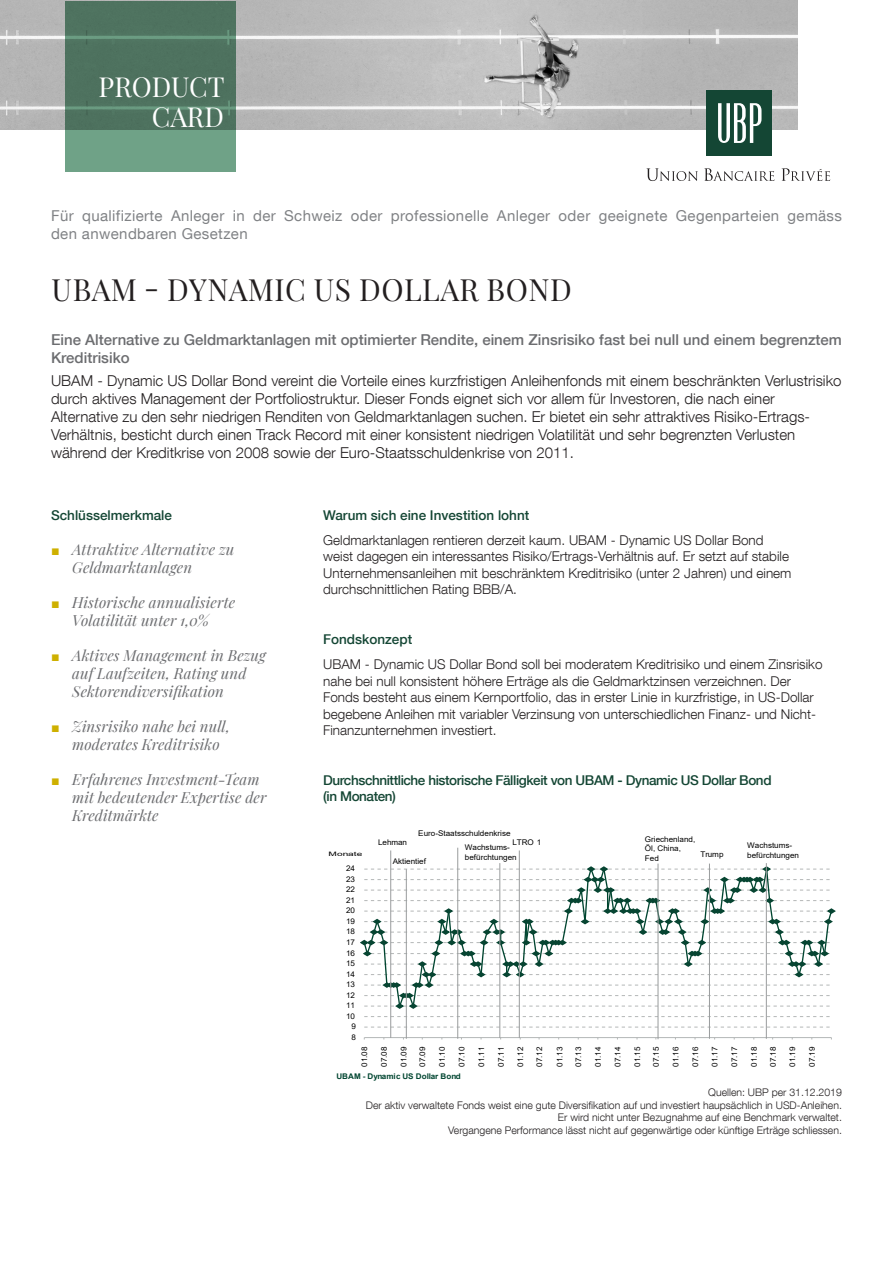
<style>
.page{position:relative;width:893px;height:1263px;background:#fff}
.page>*{position:absolute;margin:0;border:0;box-sizing:border-box;transform-origin:0 0}
.nom_du_fonds{font:30px "Playfair Display";letter-spacing:.015em;color:#231f20}
.t1{font:27px "Playfair Display";color:#fff}
.Texte_Intro{font:300 15px/18px "Helvetica Neue LT Com";color:#231f20}
.t2{font:italic 15px/18px "Playfair Display";letter-spacing:.005em;color:#6c6d70}
.For_qualified_invest{font:15px/18px "Helvetica Neue LT Com";letter-spacing:.025em;color:#808285}
.Texte_Intro_65{font:500 15px/18px "Helvetica Neue LT Com";color:#6c6d70}
.Texte{font:300 13.5px/16.5px "Helvetica Neue LT Com";color:#231f20}
.Titre_Niv_2{font:500 13.5px/16.5px "Helvetica Neue LT Com";letter-spacing:-.03em;color:#144634}
.Titre_Niv_2-2{font:500 13.5px "Helvetica Neue LT Com";color:#144634}
.Sources{font:300 10.5px/12.6px "Helvetica Neue LT Com";color:#231f20;text-align:right}
.t3{font:7.8px/9.3px "Arial";color:#000001;scale:1.04 1}
.t4{font:700 7.8px "Arial";letter-spacing:.005em;color:#004530;scale:1.04 1}
.t5{font:6px "Arial";color:#000001;scale:1.67 1}
.s1{font-family:"Arial";font-style:normal;font-size:14.25px;color:#ceb000}
</style>
<div class="page">
<svg style="left:360px;top:848px;width:476px;height:191px"></svg>
<img style="left:0;top:0;width:797px;height:130px">
<svg style="left:65px;top:1px;width:170px;height:170px;background:#577f69"></svg>
<svg style="left:646px;top:168px;width:52px;height:13px"></svg>
<svg style="left:704px;top:168px;width:70px;height:13px"></svg>
<svg style="left:781px;top:168px;width:49px;height:13px"></svg>
<div style="left:706px;top:90px;width:66px;height:66px;background:#144634"></div>
<svg style="left:718px;top:103px;width:43px;height:40px"></svg>
<p class="t1" style="left:99px;top:66px;width:128px">PRODUCT</p>
<p class="t1" style="left:152px;top:96px;width:74px">CARD</p>
<p class="For_qualified_invest" style="left:51px;top:206px;width:792px">Für qualifizierte Anleger in der Schweiz oder professionelle Anleger oder geeignete Gegenparteien gemäss den anwendbaren Gesetzen</p>
<p class="nom_du_fonds" style="left:52px;top:267px;width:522px">UBAM - DYNAMIC US DOLLAR BOND</p>
<p class="Texte_Intro_65" style="left:51px;top:331px;width:792px">Eine Alternative zu Geldmarktanlagen mit optimierter Rendite, einem Zinsrisiko fast bei null und einem begrenztem<br>Kreditrisiko</p>
<p class="Texte_Intro" style="left:51px;top:371px;width:792px">UBAM - Dynamic US Dollar Bond vereint die Vorteile eines kurzfristigen Anleihenfonds mit einem beschränkten Verlustrisiko durch aktives Management der Portfoliostruktur. Dieser Fonds eignet sich vor allem für Investoren, die nach einer Alternative zu den sehr niedrigen Renditen von Geldmarktanlagen suchen. Er bietet ein sehr attraktives Risiko-Ertrags-Verhältnis, besticht durch einen Track Record mit einer konsistent niedrigen Volatilität und sehr begrenzten Verlusten während der Kreditkrise von 2008 sowie der Euro-Staatsschuldenkrise von 2011.</p>
<p class="Titre_Niv_2-2" style="left:51px;top:507px;width:123px">Schlüsselmerkmale</p>
<p class="t2" style="left:72px;top:539px;width:164px;text-indent:-21px"><span class="s1">■</span> Attraktive Alternative zu<br>Geldmarktanlagen</p>
<p class="t2" style="left:51px;top:592px;width:186px;text-align:center"><span class="s1">■</span> Historische annualisierte<br>Volatilität unter 1,0%</p>
<p class="t2" style="left:72px;top:645px;width:195px;text-indent:-21px"><span class="s1">■</span> Aktives Management in Bezug auf Laufzeiten, Rating und<br>Sektorendiversifikation</p>
<p class="t2" style="left:72px;top:716px;width:159px;text-indent:-21px"><span class="s1">■</span> Zinsrisiko nahe bei null, moderates Kreditrisiko</p>
<p class="t2" style="left:72px;top:769px;width:196px;text-indent:-21px"><span class="s1">■</span> Erfahrenes Investment-Team mit bedeutender Expertise der<br>Kreditmärkte</p>
<p class="Titre_Niv_2-2" style="left:323px;top:507px;width:208px">Warum sich eine Investition lohnt</p>
<p class="Texte" style="left:323px;top:532px;width:470px">Geldmarktanlagen rentieren derzeit kaum. UBAM - Dynamic US Dollar Bond weist dagegen ein interessantes Risiko/Ertrags-Verhältnis auf. Er setzt auf stabile Unternehmensanleihen mit beschränktem Kreditrisiko (unter 2 Jahren) und einem durchschnittlichen Rating BBB/A.</p>
<p class="Titre_Niv_2-2" style="left:323px;top:631px;width:91px">Fondskonzept</p>
<p class="Texte" style="left:323px;top:656px;width:501px">UBAM - Dynamic US Dollar Bond soll bei moderatem Kreditrisiko und einem Zinsrisiko nahe bei null konsistent höhere Erträge als die Geldmarktzinsen verzeichnen. Der Fonds besteht aus einem Kernportfolio, das in erster Linie in kurzfristige, in US-Dollar begebene Anleihen mit variabler Verzinsung von unterschiedlichen Finanz- und Nicht-Finanzunternehmen investiert.</p>
<p class="Titre_Niv_2" style="left:323px;top:771px;width:450px">Durchschnittliche historische Fälligkeit von UBAM - Dynamic US Dollar Bond (in Monaten)</p>
<p class="t5" style="left:329px;top:850px;width:22px">Monate</p>
<p class="t3" style="left:346px;top:864px;width:10px">24</p>
<p class="t3" style="left:346px;top:874px;width:10px">23</p>
<p class="t3" style="left:346px;top:885px;width:10px">22</p>
<p class="t3" style="left:346px;top:895px;width:10px">21</p>
<p class="t3" style="left:346px;top:906px;width:10px">20</p>
<p class="t3" style="left:346px;top:916px;width:10px">19</p>
<p class="t3" style="left:346px;top:927px;width:10px">18</p>
<p class="t3" style="left:346px;top:937px;width:10px">17</p>
<p class="t3" style="left:346px;top:948px;width:10px">16</p>
<p class="t3" style="left:346px;top:959px;width:10px">15</p>
<p class="t3" style="left:346px;top:969px;width:10px">14</p>
<p class="t3" style="left:346px;top:980px;width:10px">13</p>
<p class="t3" style="left:346px;top:990px;width:10px">12</p>
<p class="t3" style="left:346px;top:1001px;width:10px">11</p>
<p class="t3" style="left:346px;top:1011px;width:10px">10</p>
<p class="t3" style="left:351px;top:1022px;width:6px">9</p>
<p class="t3" style="left:351px;top:1032px;width:6px">8</p>
<p class="t3" style="left:418px;top:826px;width:90px;line-height:14.1px;text-align:right">Euro-Staatsschuldenkrise<br>Wachstums-</p>
<p class="t3" style="left:465px;top:852px;width:51px">befürchtungen</p>
<p class="t3" style="left:512px;top:837px;width:29px">LTRO 1</p>
<p class="t3" style="left:645px;top:834px;width:50px">Griechenland,<br>Öl, China,<br>Fed</p>
<p class="t3" style="left:378px;top:838px;width:29px">Lehman</p>
<p class="t3" style="left:393px;top:857px;width:34px">Aktientief</p>
<p class="t3" style="left:700px;top:849px;width:24px">Trump</p>
<p class="t3" style="left:747px;top:841px;width:51px">Wachstums&shy;befürchtungen</p>
<p class="t3" style="left:360px;top:1067px;width:21px;rotate:-90deg">01.08</p>
<p class="t3" style="left:379px;top:1067px;width:21px;rotate:-90deg">07.08</p>
<p class="t3" style="left:399px;top:1067px;width:21px;rotate:-90deg">01.09</p>
<p class="t3" style="left:418px;top:1067px;width:21px;rotate:-90deg">07.09</p>
<p class="t3" style="left:437px;top:1067px;width:21px;rotate:-90deg">01.10</p>
<p class="t3" style="left:457px;top:1067px;width:21px;rotate:-90deg">07.10</p>
<p class="t3" style="left:477px;top:1067px;width:21px;rotate:-90deg">01.11</p>
<p class="t3" style="left:496px;top:1067px;width:21px;rotate:-90deg">07.11</p>
<p class="t3" style="left:516px;top:1067px;width:21px;rotate:-90deg">01.12</p>
<p class="t3" style="left:535px;top:1067px;width:21px;rotate:-90deg">07.12</p>
<p class="t3" style="left:555px;top:1067px;width:21px;rotate:-90deg">01.13</p>
<p class="t3" style="left:574px;top:1067px;width:21px;rotate:-90deg">07.13</p>
<p class="t3" style="left:593px;top:1067px;width:21px;rotate:-90deg">01.14</p>
<p class="t3" style="left:613px;top:1067px;width:21px;rotate:-90deg">07.14</p>
<p class="t3" style="left:633px;top:1067px;width:21px;rotate:-90deg">01.15</p>
<p class="t3" style="left:651px;top:1067px;width:21px;rotate:-90deg">07.15</p>
<p class="t3" style="left:671px;top:1067px;width:21px;rotate:-90deg">01.16</p>
<p class="t3" style="left:691px;top:1067px;width:21px;rotate:-90deg">07.16</p>
<p class="t3" style="left:710px;top:1067px;width:21px;rotate:-90deg">01.17</p>
<p class="t3" style="left:730px;top:1067px;width:21px;rotate:-90deg">07.17</p>
<p class="t3" style="left:749px;top:1067px;width:21px;rotate:-90deg">01.18</p>
<p class="t3" style="left:768px;top:1067px;width:21px;rotate:-90deg">07.18</p>
<p class="t3" style="left:788px;top:1067px;width:21px;rotate:-90deg">01.19</p>
<p class="t3" style="left:807px;top:1067px;width:21px;rotate:-90deg">07.19</p>
<p class="t4" style="left:337px;top:1070px;width:121px">UBAM - Dynamic US Dollar Bond</p>
<p class="Sources" style="left:366px;top:1086px;width:478px">Quellen: UBP per 31.12.2019<br>Der aktiv verwaltete Fonds weist eine gute Diversifikation auf und investiert haupsächlich in USD-Anleihen.<br>Er wird nicht unter Bezugnahme auf eine Benchmark verwaltet.<br>Vergangene Performance lässt nicht auf gegenwärtige oder künftige Erträge schliessen.</p>
</div>
